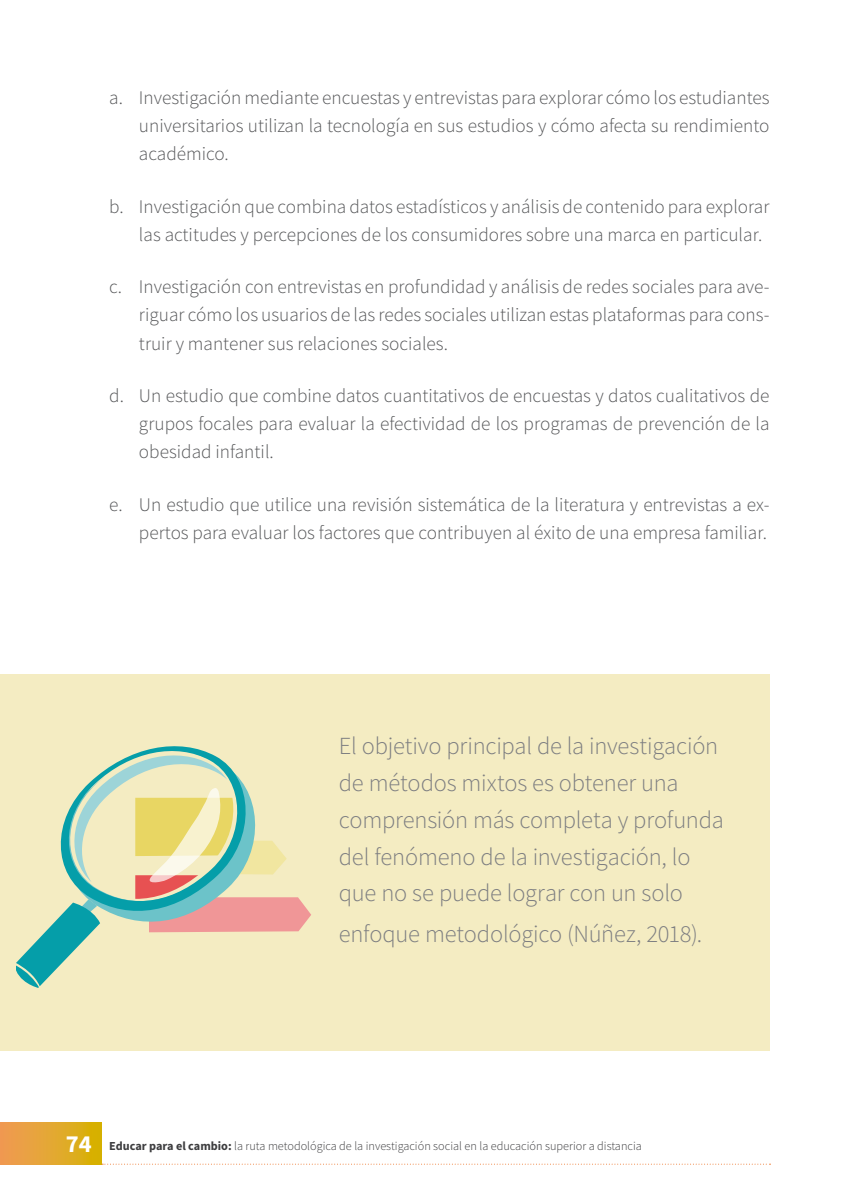
<style>
.page{position:relative;width:844px;height:1191px;background:#fff}
.page>*{position:absolute;margin:0;border:0;box-sizing:border-box;transform-origin:0 0}
.t1{font:300 24.5px/36.8px "Source Sans Pro";letter-spacing:-.01em;color:#7d7e81}
.t2{font:300 19.25px/28px "Source Sans Pro";color:#57585a;text-align:justify}
.t3{font:300 12.25px "Source Sans Pro";color:#3d3d3f}
.s1{font-weight:700;font-size:24.5px;color:#fff}
.s2{font-weight:700}
</style>
<div class="page">
<div style="left:0;top:1122px;width:102px;height:42px;background:linear-gradient(to right,#f19b5a,#d6b304)"></div>
<svg style="left:102px;top:1163px;width:668px;height:1px"></svg>
<hr style="left:843px;top:125px;width:1px;height:167px;background:#f9f3de">
<div style="left:0;top:674px;width:769px;height:376px;background:#f4ecc2"></div>
<svg style="left:17px;top:746px;width:294px;height:242px"></svg>
<p class="t2" style="left:139px;top:83px;width:632px;text-indent:-30px">a. Investigación mediante encuestas y entrevistas para explorar cómo los estudiantes universitarios utilizan la tecnología en sus estudios y cómo afecta su rendimiento académico.</p>
<p class="t2" style="left:139px;top:192px;width:632px;text-indent:-30px">b. Investigación que combina datos estadísticos y análisis de contenido para explorar las actitudes y percepciones de los consumidores sobre una marca en particular.</p>
<p class="t2" style="left:139px;top:273px;width:632px;text-indent:-30px">c. Investigación con entrevistas en profundidad y análisis de redes sociales para ave&shy;riguar cómo los usuarios de las redes sociales utilizan estas plataformas para cons&shy;truir y mantener sus relaciones sociales.</p>
<p class="t2" style="left:139px;top:382px;width:632px;text-indent:-30px">d. Un estudio que combine datos cuantitativos de encuestas y datos cualitativos de grupos focales para evaluar la efectividad de los programas de prevención de la obesidad infantil.</p>
<p class="t2" style="left:109px;top:491px;width:661px;text-align:right">e. Un estudio que utilice una revisión sistemática de la literatura y entrevistas a ex&shy;pertos para evaluar los factores que contribuyen al éxito de una empresa familiar.</p>
<p class="t1" style="left:339px;top:728px;width:386px">El objetivo principal de la investigación de métodos mixtos es obtener una comprensión más completa y profunda del fenómeno de la investigación, lo que no se puede lograr con un solo</p>
<p class="t1" style="left:339px;top:915px;width:365px">enfoque metodológico (Núñez, 2018).</p>
<p class="t3" style="left:66px;top:1138px;width:577px"><span class="s1">74</span> <span class="s2">Educar para el cambio:</span> la ruta metodológica de la investigación social en la educación superior a distancia</p>
</div>
